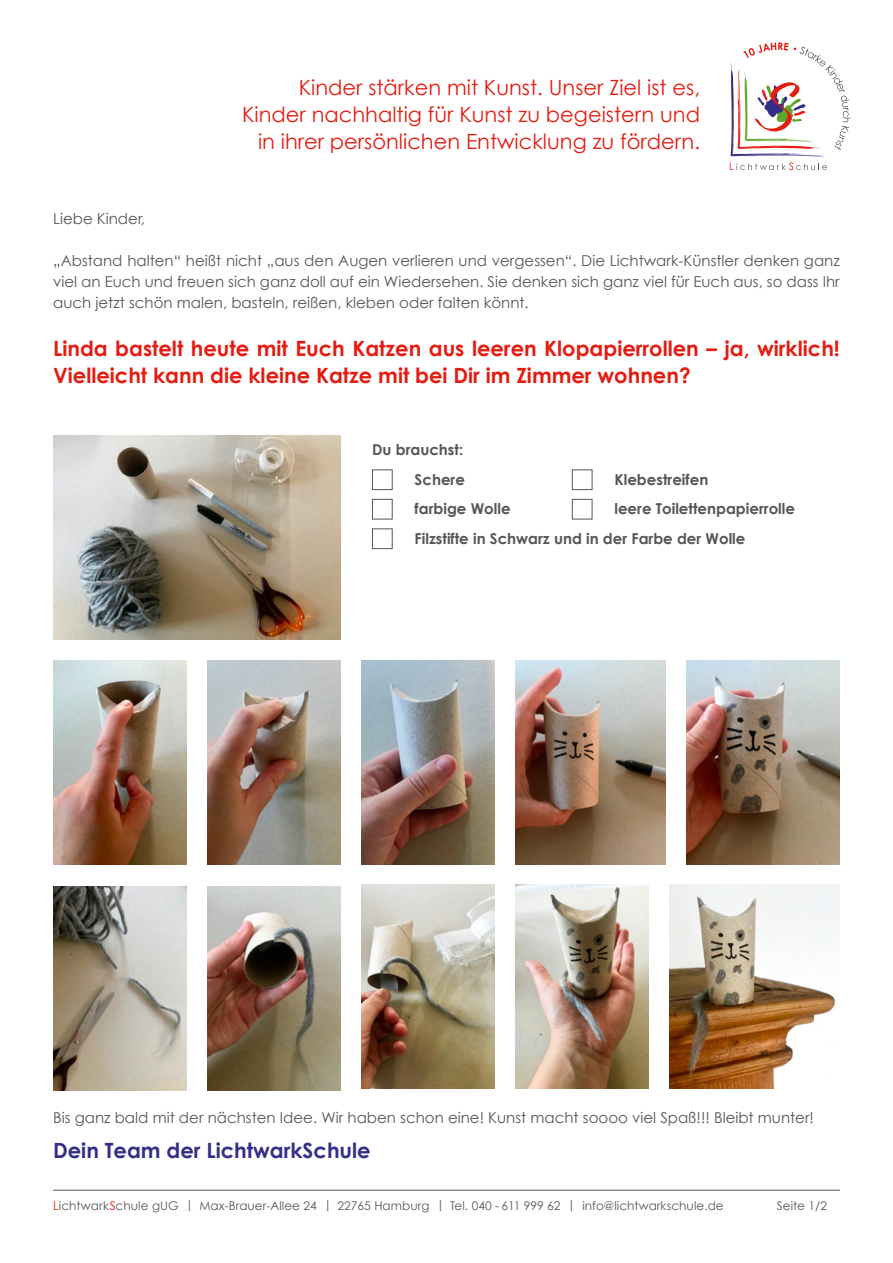
<style>
.page{position:relative;width:893px;height:1263px;background:#fff}
.page>*{position:absolute;margin:0;border:0;box-sizing:border-box;transform-origin:0 0}
.t1{font:700 21px/27px "Century Gothic";color:#e41c11}
.t2{font:21px/27px "Century Gothic";color:#e41c11;text-align:right}
.t3{font:700 21px "Century Gothic";color:#352e88}
.t4{font:15px/21px "Century Gothic";color:#565656;text-align:justify}
.t5{font:700 15px "Century Gothic";color:#565656}
.t6{font:12px "Century Gothic";letter-spacing:.005em;color:#565656}
.s1{color:#e41c11}
</style>
<div class="page">
<hr style="left:53px;top:1190px;width:787px;height:1px;background:#565656">
<svg style="left:730px;top:43px;width:120px;height:127px"></svg>
<div style="left:372px;top:469px;width:21px;height:21px;border:1px solid #565656"></div>
<div style="left:572px;top:469px;width:20px;height:21px;border:1px solid #565656"></div>
<div style="left:372px;top:499px;width:21px;height:20px;border:1px solid #565656"></div>
<div style="left:572px;top:499px;width:20px;height:20px;border:1px solid #565656"></div>
<div style="left:372px;top:528px;width:21px;height:21px;border:1px solid #565656"></div>
<img style="left:53px;top:886px;width:133px;height:204px">
<img style="left:207px;top:886px;width:133px;height:204px">
<img style="left:53px;top:661px;width:133px;height:204px">
<img style="left:207px;top:661px;width:133px;height:204px">
<img style="left:361px;top:661px;width:133px;height:204px">
<img style="left:361px;top:885px;width:133px;height:204px">
<img style="left:516px;top:661px;width:149px;height:204px">
<img style="left:516px;top:885px;width:132px;height:204px">
<img style="left:687px;top:661px;width:153px;height:204px">
<img style="left:670px;top:885px;width:170px;height:204px">
<img style="left:53px;top:435px;width:287px;height:204px">
<p class="t2" style="left:242px;top:74px;width:460px">Kinder stärken mit Kunst. Unser Ziel ist es,<br>Kinder nachhaltig für Kunst zu begeistern und in ihrer persönlichen Entwicklung zu fördern.</p>
<p class="t4" style="left:53px;top:208px;width:93px">Liebe Kinder,</p>
<p class="t4" style="left:53px;top:250px;width:788px">„Abstand halten“ heißt nicht „aus den Augen verlieren und vergessen“. Die Lichtwark-Künstler denken ganz viel an Euch und freuen sich ganz doll auf ein Wiedersehen. Sie denken sich ganz viel für Euch aus, so dass Ihr auch jetzt schön malen, basteln, reißen, kleben oder falten könnt.</p>
<p class="t1" style="left:53px;top:334px;width:788px">Linda bastelt heute mit Euch Katzen aus leeren Klopapierrollen – ja, wirklich!<br>Vielleicht kann die kleine Katze mit bei Dir im Zimmer wohnen?</p>
<p class="t5" style="left:372px;top:440px;width:93px">Du brauchst:</p>
<p class="t5" style="left:415px;top:470px;width:52px">Schere</p>
<p class="t5" style="left:614px;top:470px;width:95px">Klebestreifen</p>
<p class="t5" style="left:415px;top:499px;width:97px">farbige Wolle</p>
<p class="t5" style="left:614px;top:499px;width:182px">leere Toilettenpapierrolle</p>
<p class="t5" style="left:415px;top:529px;width:332px">Filzstifte in Schwarz und in der Farbe der Wolle</p>
<p class="t4" style="left:53px;top:1107px;width:762px">Bis ganz bald mit der nächsten Idee. Wir haben schon eine! Kunst macht soooo viel Spaß!!! Bleibt munter!</p>
<p class="t3" style="left:53px;top:1137px;width:319px">Dein Team der LichtwarkSchule</p>
<p class="t6" style="left:53px;top:1198px;width:672px"><span class="s1">L</span>ichtwark<span class="s1">S</span>chule gUG | Max-Brauer-Allee 24 | 22765 Hamburg | Tel. 040 - 611 999 62 | info@lichtwarkschule.de</p>
<p class="t6" style="left:777px;top:1198px;width:52px">Seite 1/2</p>
</div>
